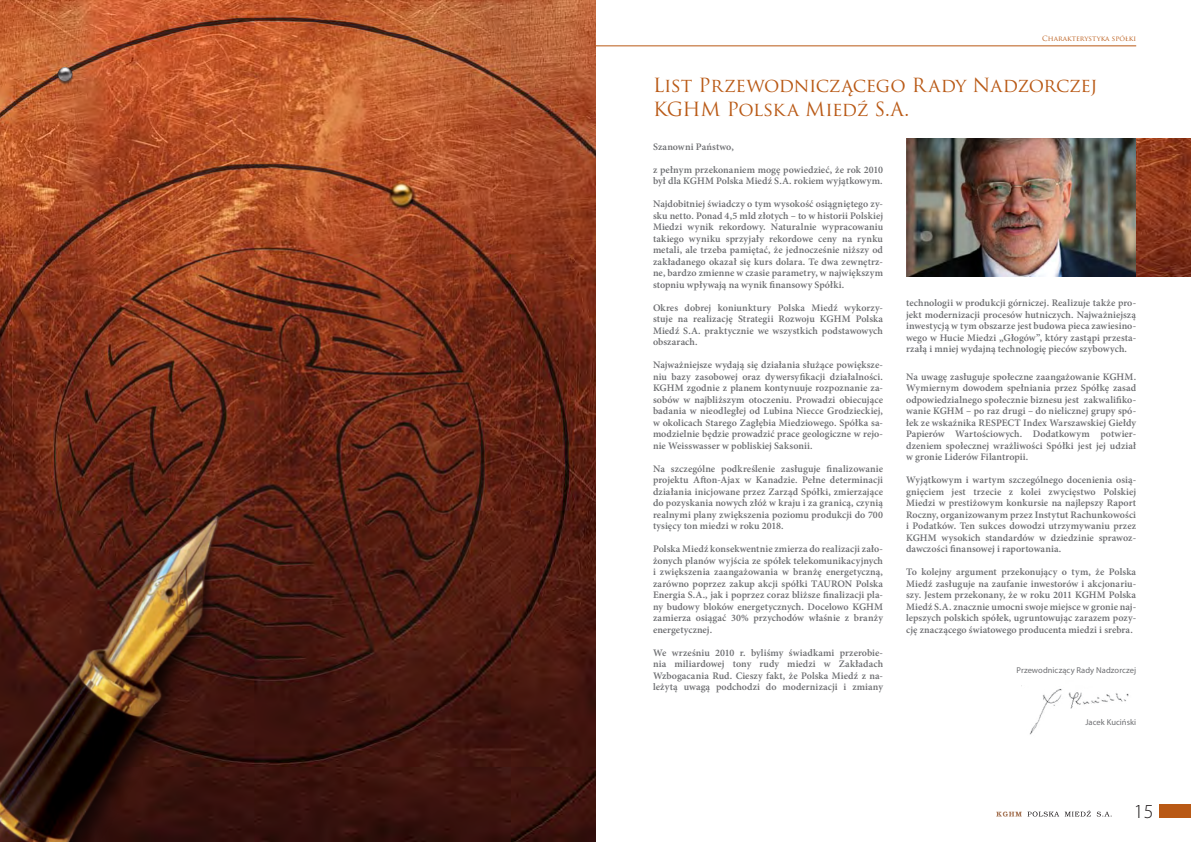
<style>
.page{position:relative;width:1191px;height:842px;background:#fff}
.page>*{position:absolute;margin:0;border:0;box-sizing:border-box;transform-origin:0 0}
.t1{font:300 20px "Myriad Pro";color:#231f20}
.tytul{font:19px/24px "Trajan Pro";letter-spacing:-.02em;color:#b95915}
._000_topic{font:600 10px/11.5px "Minion Pro";letter-spacing:.005em;color:#6d6e71;text-align:justify}
.K4_tabela-srodek{font:8.5px "Myriad Pro";letter-spacing:.005em;color:#6d6e71}
.K9_pagina{font:7px "Trajan Pro";color:#b95915}
</style>
<div class="page">
<img style="left:1021px;top:685px;width:108px;height:50px">
<img style="left:906px;top:138px;width:285px;height:138px">
<img style="left:0;top:0;width:595px;height:842px">
<img style="left:55px;top:62px;width:22px;height:23px">
<hr style="left:595px;top:46px;width:541px;height:1px;background:#b95915">
<svg style="left:996px;top:811px;width:25px;height:6px"></svg>
<svg style="left:1027px;top:810px;width:84px;height:7px"></svg>
<div style="left:1158px;top:804px;width:33px;height:14px;background:#b95915"></div>
<img style="left:0;top:481px;width:235px;height:361px">
<p class="K9_pagina" style="left:1042px;top:34px;width:96px">Charakterystyka spółki</p>
<p class="tytul" style="left:653px;top:73px;width:446px">List Przewodniczącego Rady Nadzorczej<br>KGHM Polska Miedź S.A.</p>
<p class="_000_topic" style="left:653px;top:140px;width:82px">Szanowni Państwo,</p>
<p class="_000_topic" style="left:653px;top:163px;width:232px">z pełnym przekonaniem mogę powiedzieć, że rok 2010 był dla KGHM Polska Miedź S.A. rokiem wyjątkowym.</p>
<p class="_000_topic" style="left:653px;top:198px;width:232px">Najdobitniej świadczy o tym wysokość osiągniętego zy&shy;sku netto. Ponad 4,5 mld złotych – to w historii Polskiej Miedzi wynik rekordowy. Naturalnie wypracowaniu takiego wyniku sprzyjały rekordowe ceny na rynku metali, ale trzeba pamiętać, że jednocześnie niższy od zakładanego okazał się kurs dolara. Te dwa zewnętrz&shy;ne, bardzo zmienne w czasie parametry, w największym stopniu wpływają na wynik finansowy Spółki.</p>
<p class="_000_topic" style="left:653px;top:301px;width:231px">Okres dobrej koniunktury Polska Miedź wykorzy&shy;stuje na realizację Strategii Rozwoju KGHM Polska Miedź S.A. praktycznie we wszystkich podstawowych obszarach.</p>
<p class="_000_topic" style="left:653px;top:359px;width:231px">Najważniejsze wydają się działania służące powiększe&shy;niu bazy zasobowej oraz dywersyfikacji działalności.<br>KGHM zgodnie z planem kontynuuje rozpoznanie za&shy;sobów w najbliższym otoczeniu. Prowadzi obiecujące badania w nieodległej od Lubina Niecce Grodzieckiej, w okolicach Starego Zagłębia Miedziowego. Spółka sa&shy;modzielnie będzie prowadzić prace geologiczne w rejo&shy;nie Weisswasser w pobliskiej Saksonii.</p>
<p class="_000_topic" style="left:653px;top:462px;width:232px">Na szczególne podkreślenie zasługuje finalizowanie projektu Afton-Ajax w Kanadzie. Pełne determinacji działania inicjowane przez Zarząd Spółki, zmierzające do pozyskania nowych złóż w kraju i za granicą, czynią realnymi plany zwiększenia poziomu produkcji do 700 tysięcy ton miedzi w roku 2018.</p>
<p class="_000_topic" style="left:653px;top:543px;width:232px">Polska Miedź konsekwentnie zmierza do realizacji zało&shy;żonych planów wyjścia ze spółek telekomunikacyjnych i zwiększenia zaangażowania w branżę energetyczną, zarówno poprzez zakup akcji spółki TAURON Polska Energia S.A., jak i poprzez coraz bliższe finalizacji pla&shy;ny budowy bloków energetycznych. Docelowo KGHM zamierza osiągać 30% przychodów właśnie z branży energetycznej.</p>
<p class="_000_topic" style="left:653px;top:646px;width:232px">We wrześniu 2010 r. byliśmy świadkami przerobie&shy;nia miliardowej tony rudy miedzi w Zakładach Wzbogacania Rud. Cieszy fakt, że Polska Miedź z na&shy;leżytą uwagą podchodzi do modernizacji i zmiany</p>
<p class="_000_topic" style="left:906px;top:297px;width:231px">technologii w produkcji górniczej. Realizuje także pro&shy;jekt modernizacji procesów hutniczych. Najważniejszą inwestycją w tym obszarze jest budowa pieca zawiesino&shy;wego w Hucie Miedzi „Głogów”, który zastąpi przesta&shy;rzałą i mniej wydajną technologię pieców szybowych.</p>
<p class="_000_topic" style="left:906px;top:370px;width:231px">Na uwagę zasługuje społeczne zaangażowanie KGHM.<br>Wymiernym dowodem spełniania przez Spółkę zasad odpowiedzialnego społecznie biznesu jest zakwalifiko&shy;wanie KGHM – po raz drugi – do nielicznej grupy spó&shy;łek ze wskaźnika RESPECT Index Warszawskiej Giełdy Papierów Wartościowych. Dodatkowym potwier&shy;dzeniem społecznej wrażliwości Spółki jest jej udział w gronie Liderów Filantropii.</p>
<p class="_000_topic" style="left:906px;top:474px;width:232px">Wyjątkowym i wartym szczególnego docenienia osią&shy;gnięciem jest trzecie z kolei zwycięstwo Polskiej Miedzi w prestiżowym konkursie na najlepszy Raport Roczny, organizowanym przez Instytut Rachunkowości i Podatków. Ten sukces dowodzi utrzymywaniu przez KGHM wysokich standardów w dziedzinie sprawoz&shy;dawczości finansowej i raportowania.</p>
<p class="_000_topic" style="left:906px;top:566px;width:232px">To kolejny argument przekonujący o tym, że Polska Miedź zasługuje na zaufanie inwestorów i akcjonariu&shy;szy. Jestem przekonany, że w roku 2011 KGHM Polska Miedź S.A. znacznie umocni swoje miejsce w gronie naj&shy;lepszych polskich spółek, ugruntowując zarazem pozy&shy;cję znaczącego światowego producenta miedzi i srebra.</p>
<p class="K4_tabela-srodek" style="left:1016px;top:665px;width:121px">Przewodniczący Rady Nadzorczej</p>
<p class="K4_tabela-srodek" style="left:1085px;top:717px;width:52px">Jacek Kuciński</p>
<h1 class="t1" style="left:1134px;top:800px;width:21px">15</h1>
</div>
